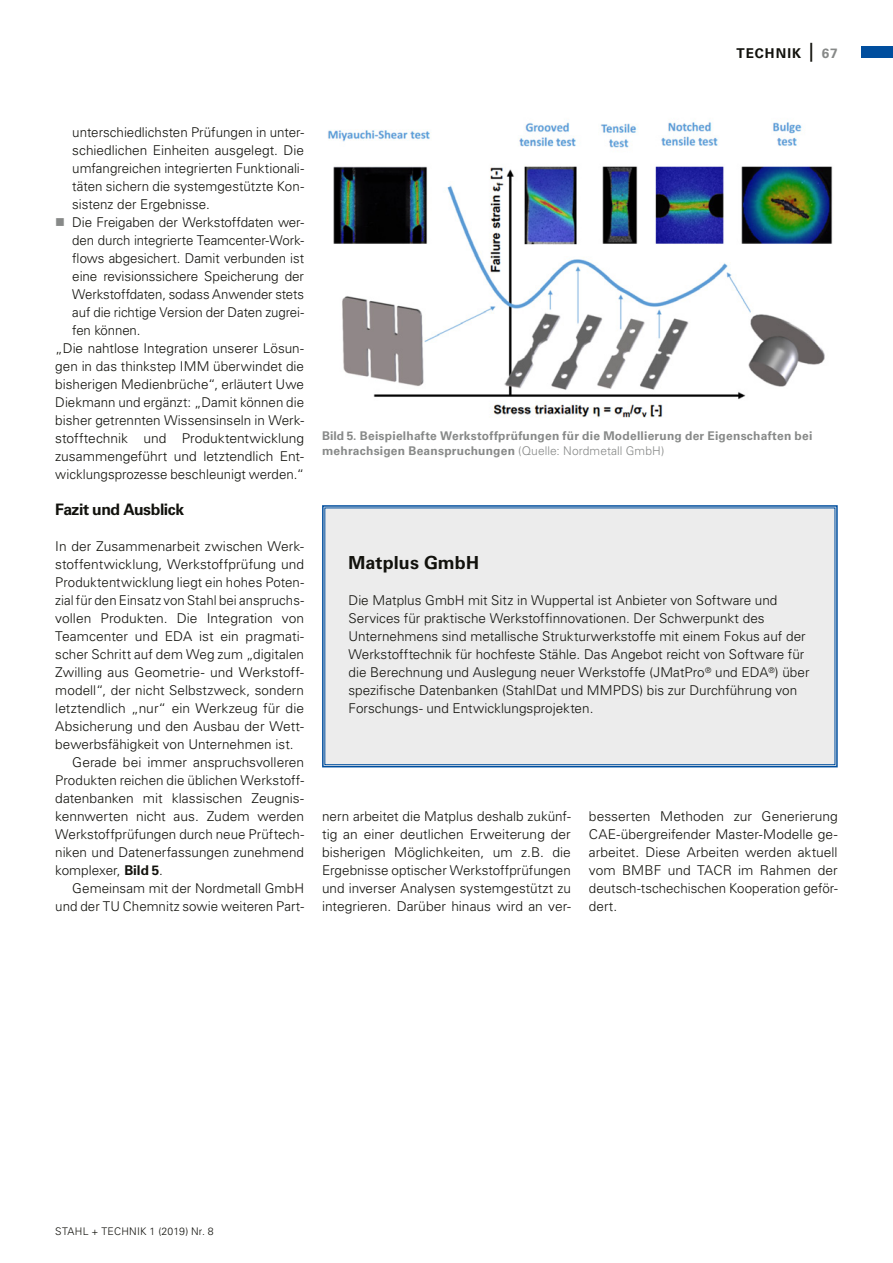
<style>
.page{position:relative;width:893px;height:1263px;background:#fff}
.page>*{position:absolute;margin:0;border:0;box-sizing:border-box;transform-origin:0 0}
.t1{font:700 18px "Univers LT Std";letter-spacing:.005em;color:#12120d}
.t2{font:700 15.75px "Univers LT Std";letter-spacing:-.03em;color:#12120d}
.t3{font:300 13.5px/18px "Univers LT Std";color:#12120d;text-align:justify}
.t4{font:700 13.5px "Univers LT Std";letter-spacing:.075em;color:#12120d}
.t5{font:700 12px/15px "Univers LT Std";letter-spacing:.02em;color:#878988}
.t6{font:300 10.5px "Univers LT Std";letter-spacing:.025em;color:#12120d}
.s1{font-size:18.9px}
.s2{color:#878988}
.s3{font-weight:700}
.s4{font-weight:300}
</style>
<div class="page">
<div style="left:861px;top:47px;width:32px;height:11px;background:#004e9e"></div>
<img style="left:328px;top:122px;width:505px;height:296px">
<div style="left:322px;top:505px;width:516px;height:263px;background:#ececec"></div>
<div style="left:325px;top:508px;width:510px;height:257px;border:1px solid #004e9e"></div>
<p class="t4" style="left:736px;top:45px;width:103px">TECHNIK <span class="s1">|</span> <span class="s2">67</span></p>
<p class="t3" style="left:72px;top:124px;width:233px">unterschiedlichsten Prüfungen in unter-</p>
<p class="t3" style="left:72px;top:142px;width:233px">schiedlichen Einheiten ausgelegt. Die</p>
<p class="t3" style="left:72px;top:160px;width:233px">umfangreichen integrierten Funktionali-</p>
<p class="t3" style="left:72px;top:178px;width:233px">täten sichern die systemgestützte Kon-</p>
<p class="t3" style="left:72px;top:196px;width:139px">sistenz der Ergebnisse.</p>
<p class="t3" style="left:72px;top:214px;width:233px">Die Freigaben der Werkstoffdaten wer-</p>
<p class="t3" style="left:72px;top:232px;width:233px">den durch integrierte Teamcenter-Work-</p>
<p class="t3" style="left:72px;top:250px;width:233px">flows abgesichert. Damit verbunden ist</p>
<p class="t3" style="left:72px;top:268px;width:233px">eine revisionssichere Speicherung der</p>
<p class="t3" style="left:72px;top:286px;width:233px">Werkstoffdaten, sodass Anwender stets</p>
<p class="t3" style="left:72px;top:304px;width:233px">auf die richtige Version der Daten zugrei-</p>
<p class="t3" style="left:72px;top:322px;width:70px">fen können.</p>
<p class="t3" style="left:55px;top:340px;width:250px">„Die nahtlose Integration unserer Lösun-</p>
<p class="t3" style="left:55px;top:358px;width:250px">gen in das thinkstep IMM überwindet die</p>
<p class="t3" style="left:55px;top:376px;width:250px">bisherigen Medienbrüche“, erläutert Uwe</p>
<p class="t3" style="left:55px;top:394px;width:250px">Diekmann und ergänzt: „Damit können die</p>
<p class="t3" style="left:55px;top:412px;width:250px">bisher getrennten Wissensinseln in Werk-</p>
<p class="t3" style="left:55px;top:430px;width:250px">stofftechnik und Produktentwicklung</p>
<p class="t3" style="left:55px;top:448px;width:250px">zusammengeführt und letztendlich Ent-</p>
<p class="t3" style="left:55px;top:466px;width:250px">wicklungsprozesse beschleunigt werden.“</p>
<p class="t2" style="left:55px;top:501px;width:131px">Fazit und Ausblick</p>
<p class="t3" style="left:55px;top:538px;width:250px">In der Zusammenarbeit zwischen Werk-</p>
<p class="t3" style="left:55px;top:556px;width:250px">stoffentwicklung, Werkstoffprüfung und</p>
<p class="t3" style="left:55px;top:574px;width:250px">Produktentwicklung liegt ein hohes Poten-</p>
<p class="t3" style="left:55px;top:592px;width:250px">zial für den Einsatz von Stahl bei anspruchs-</p>
<p class="t3" style="left:55px;top:610px;width:250px">vollen Produkten. Die Integration von</p>
<p class="t3" style="left:55px;top:628px;width:250px">Teamcenter und EDA ist ein pragmati-</p>
<p class="t3" style="left:55px;top:646px;width:250px">scher Schritt auf dem Weg zum „digitalen</p>
<p class="t3" style="left:55px;top:664px;width:250px">Zwilling aus Geometrie- und Werkstoff-</p>
<p class="t3" style="left:55px;top:682px;width:250px">modell“, der nicht Selbstzweck, sondern</p>
<p class="t3" style="left:55px;top:700px;width:250px">letztendlich „nur“ ein Werkzeug für die</p>
<p class="t3" style="left:55px;top:718px;width:250px">Absicherung und den Ausbau der Wett-</p>
<p class="t3" style="left:55px;top:736px;width:240px">bewerbsfähigkeit von Unternehmen ist.</p>
<p class="t3" style="left:72px;top:754px;width:233px">Gerade bei immer anspruchsvolleren</p>
<p class="t3" style="left:55px;top:772px;width:250px">Produkten reichen die üblichen Werkstoff-</p>
<p class="t3" style="left:55px;top:790px;width:250px">datenbanken mit klassischen Zeugnis-</p>
<p class="t3" style="left:55px;top:808px;width:250px">kennwerten nicht aus. Zudem werden</p>
<p class="t3" style="left:55px;top:826px;width:250px">Werkstoffprüfungen durch neue Prüftech-</p>
<p class="t3" style="left:55px;top:844px;width:250px">niken und Datenerfassungen zunehmend</p>
<p class="t3" style="left:55px;top:862px;width:109px">komplexer, <span class="s3">Bild 5</span>.</p>
<p class="t3" style="left:72px;top:880px;width:233px">Gemeinsam mit der Nordmetall GmbH</p>
<p class="t3" style="left:55px;top:898px;width:250px">und der TU Chemnitz sowie weiteren Part-</p>
<p class="t5" style="left:322px;top:428px;width:492px">Bild 5. Beispielhafte Werkstoffprüfungen für die Modellierung der Eigenschaften bei mehrachsigen Beanspruchungen <span class="s4">(Quelle: Nordmetall GmbH)</span></p>
<h1 class="t1" style="left:348px;top:552px;width:132px">Matplus GmbH</h1>
<p class="t3" style="left:348px;top:592px;width:463px;text-align:left">Die Matplus GmbH mit Sitz in Wuppertal ist Anbieter von Software und Services für praktische Werkstoffinnovationen. Der Schwerpunkt des Unternehmens sind metallische Strukturwerkstoffe mit einem Fokus auf der Werkstofftechnik für hochfeste Stähle. Das Angebot reicht von Software für die Berechnung und Auslegung neuer Werkstoffe (JMatPro<sup>®</sup> und EDA<sup>®</sup>) über spezifische Datenbanken (StahlDat und MMPDS) bis zur Durchführung von Forschungs- und Entwicklungsprojekten.</p>
<p class="t3" style="left:322px;top:808px;width:250px">nern arbeitet die Matplus deshalb zukünf&shy;tig an einer deutlichen Erweiterung der bisherigen Möglichkeiten, um z.B. die Ergebnisse optischer Werkstoffprüfungen und inverser Analysen systemgestützt zu integrieren. Darüber hinaus wird an ver-</p>
<p class="t3" style="left:589px;top:808px;width:250px">besserten Methoden zur Generierung CAE-übergreifender Master-Modelle ge&shy;arbeitet. Diese Arbeiten werden aktuell vom BMBF und TACR im Rahmen der deutsch-tschechischen Kooperation geför&shy;dert.</p>
<p class="t6" style="left:55px;top:1225px;width:160px">STAHL + TECHNIK 1 (2019) Nr. 8</p>
</div>
